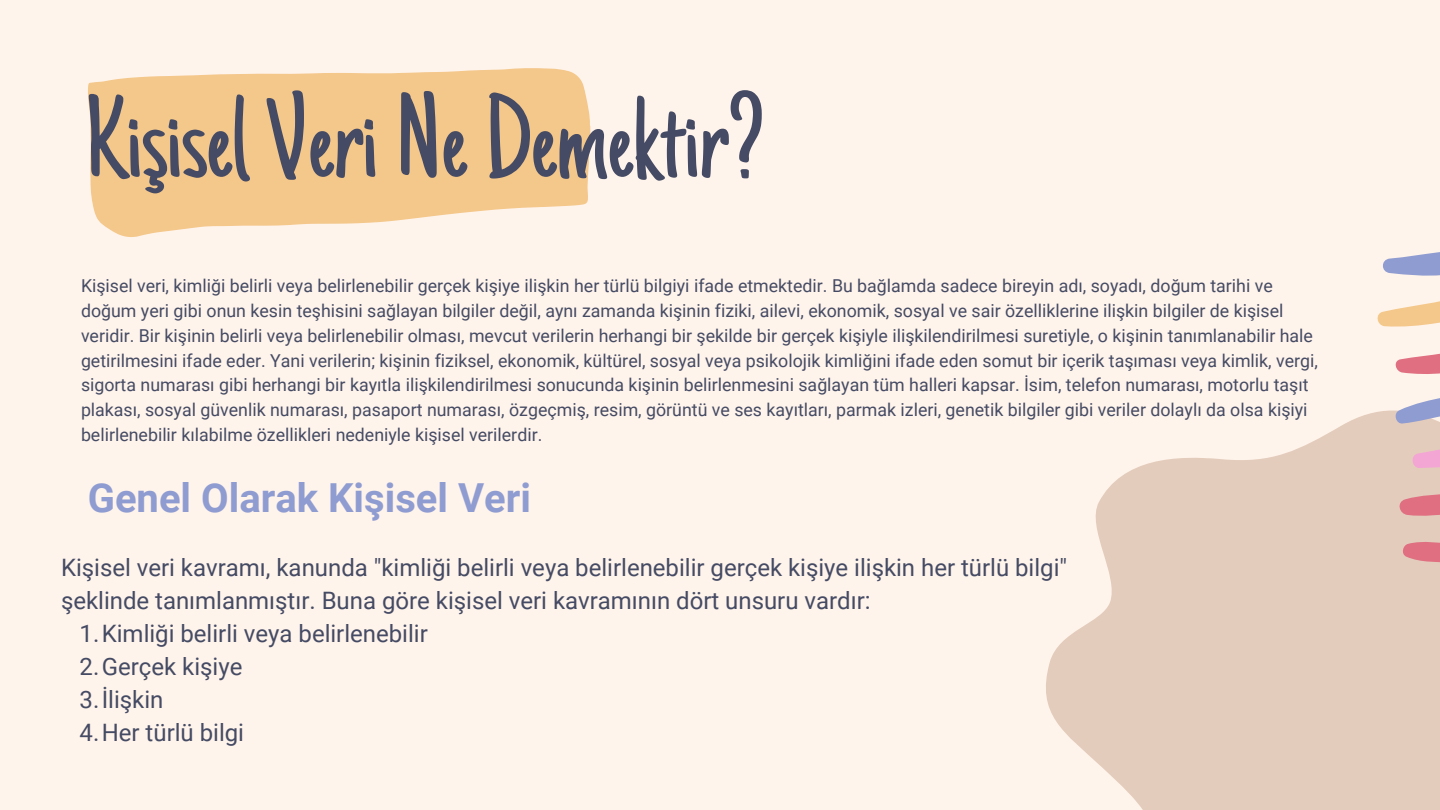
<style>
.page{position:relative;width:1440px;height:810px;background:#fff4eb}
.page>*{position:absolute;margin:0;border:0;box-sizing:border-box;transform-origin:0 0}
.t1{font:120px "Just Another Hand";color:#454b64}
.t2{font:700 40px "Roboto";color:#8f9cd1}
.t3{font:24px/33px "Roboto";color:#454b64}
.t4{font:17.8px/24.8px "Roboto";color:#454b64}
</style>
<div class="page">
<svg style="left:1046px;top:410px;width:394px;height:400px;fill:#e4ccbc"></svg>
<svg style="left:1383px;top:252px;width:57px;height:24px"></svg>
<svg style="left:1377px;top:301px;width:63px;height:26px"></svg>
<svg style="left:1395px;top:353px;width:45px;height:21px"></svg>
<svg style="left:1393px;top:398px;width:47px;height:26px"></svg>
<svg style="left:1410px;top:442px;width:30px;height:27px"></svg>
<svg style="left:1396px;top:489px;width:44px;height:28px"></svg>
<svg style="left:1401px;top:540px;width:39px;height:26px"></svg>
<svg style="left:88px;top:68px;width:502px;height:169px;background:#f5cd98"></svg>
<p class="t1" style="left:84px;top:93px;width:682px">Kişisel Veri Ne Demektir?</p>
<p class="t4" style="left:81px;top:274px;width:1239px">Kişisel veri, kimliği belirli veya belirlenebilir gerçek kişiye ilişkin her türlü bilgiyi ifade etmektedir. Bu bağlamda sadece bireyin adı, soyadı, doğum tarihi ve doğum yeri gibi onun kesin teşhisini sağlayan bilgiler değil, aynı zamanda kişinin fiziki, ailevi, ekonomik, sosyal ve sair özelliklerine ilişkin bilgiler de kişisel veridir. Bir kişinin belirli veya belirlenebilir olması, mevcut verilerin herhangi bir şekilde bir gerçek kişiyle ilişkilendirilmesi suretiyle, o kişinin tanımlanabilir hale getirilmesini ifade eder. Yani verilerin; kişinin fiziksel, ekonomik, kültürel, sosyal veya psikolojik kimliğini ifade eden somut bir içerik taşıması veya kimlik, vergi, sigorta numarası gibi herhangi bir kayıtla ilişkilendirilmesi sonucunda kişinin belirlenmesini sağlayan tüm halleri kapsar. İsim, telefon numarası, motorlu taşıt plakası, sosyal güvenlik numarası, pasaport numarası, özgeçmiş, resim, görüntü ve ses kayıtları, parmak izleri, genetik bilgiler gibi veriler dolaylı da olsa kişiyi belirlenebilir kılabilme özellikleri nedeniyle kişisel verilerdir.</p>
<h1 class="t2" style="left:88px;top:475px;width:445px">Genel Olarak Kişisel Veri</h1>
<p class="t3" style="left:61px;top:551px;width:1008px">Kişisel veri kavramı, kanunda "kimliği belirli veya belirlenebilir gerçek kişiye ilişkin her türlü bilgi" şeklinde tanımlanmıştır. Buna göre kişisel veri kavramının dört unsuru vardır:</p>
<p class="t3" style="left:80px;top:617px;width:350px">1.Kimliği belirli veya belirlenebilir</p>
<h2 class="t3" style="left:80px;top:650px;width:164px">2.Gerçek kişiye</h2>
<h3 class="t3" style="left:80px;top:683px;width:85px">3.İlişkin</h3>
<p class="t3" style="left:80px;top:716px;width:166px">4.Her türlü bilgi</p>
</div>
